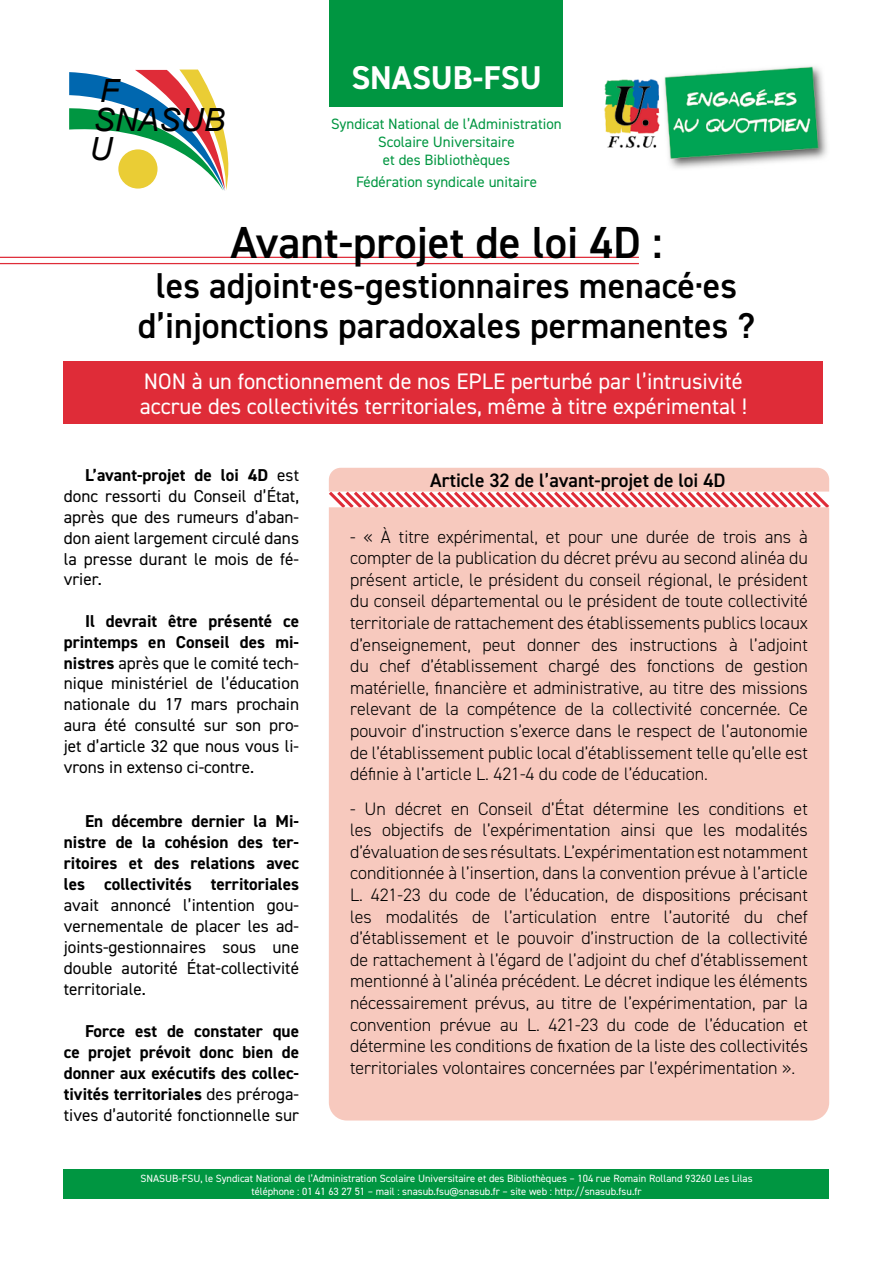
<style>
.page{position:relative;width:893px;height:1263px;background:#fff}
.page>*{position:absolute;margin:0;border:0;box-sizing:border-box;transform-origin:0 0}
.t1{font:600 45px "DIN2014";color:#000}
.t2{font:600 36px/39.6px "DIN2014";color:#000;text-align:center}
.t3{font:700 33px "DIN2014";color:#fff}
.t4{font:italic 31.95px/57.6px "Arial";color:#000;text-align:center}
.t5{font:22.5px/24.8px "DIN2014";color:#fff}
.t6{font:600 19.5px "DIN2014";color:#000}
.t7{font:300 18px/21.6px "DIN2014";color:#000;text-align:justify}
.t8{font:17.25px/20.9px "DIN2014";color:#000;text-align:justify}
.t9{font:700 17.25px/21px "DIN2014";color:#000;text-align:justify}
.t10{font:15px/18px "DIN2014";color:#009641;text-align:center}
.t11{font:10.5px/12.6px "DIN2014";color:#fff;text-align:center}
.s1{font-weight:700}
.s2{font-weight:400}
</style>
<div class="page">
<div style="left:329px;top:0;width:234px;height:106px;background:#009641"></div>
<hr style="left:0;top:257px;width:639px;height:1px;background:#df2c38">
<hr style="left:0;top:263px;width:639px;height:1px;background:#df2c38">
<div style="left:64px;top:1169px;width:765px;height:30px;background:#009641"></div>
<svg style="left:69px;top:70px;width:160px;height:121px"></svg>
<img style="left:604px;top:66px;width:223px;height:103px">
<div style="left:329px;top:511px;width:500px;height:609px;background:#f7c9be"></div>
<div style="left:64px;top:361px;width:759px;height:63px;background:#df2c38"></div>
<svg style="left:329px;top:468px;width:501px;height:43px;background:#f4b9b4"></svg>
<h3 class="t4" style="left:89px;top:62px;width:32px">F<br>U</h3>
<h3 class="t4" style="left:94px;top:92px;width:133px">SNASUB</h3>
<h3 class="t3" style="left:351px;top:56px;width:192px">SNASUB-FSU</h3>
<p class="t10" style="left:331px;top:114px;width:232px">Syndicat National de l’Administration<br>Scolaire Universitaire<br>et des Bibliothèques</p>
<p class="t10" style="left:356px;top:173px;width:182px">Fédération syndicale unitaire</p>
<h1 class="t1" style="left:230px;top:213px;width:434px">Avant-projet de loi 4D :</h1>
<h2 class="t2" style="left:138px;top:265px;width:618px">les adjoint·es-gestionnaires menacé·es d’injonctions paradoxales permanentes ?</h2>
<p class="t5" style="left:140px;top:368px;width:609px">NON à un fonctionnement de nos EPLE perturbé par l’intrusivité accrue des collectivités territoriales, même à titre expérimental !</p>
<p class="t8" style="left:64px;top:464px;width:237px;text-indent:21px"><span class="s1">L’avant-projet de loi 4D</span> est donc ressorti du Conseil d’État, après que des rumeurs d’aban&shy;don aient largement circulé dans la presse durant le mois de fé&shy;vrier.</p>
<p class="t8" style="left:64px;top:610px;width:237px;text-indent:21px"><span class="s1">Il devrait être présenté ce printemps en Conseil des mi&shy;nistres</span> après que le comité tech&shy;nique ministériel de l’éducation nationale du 17 mars prochain aura été consulté sur son pro&shy;jet d’article 32 que nous vous li&shy;vrons in extenso ci-contre.</p>
<p class="t9" style="left:64px;top:811px;width:237px;text-indent:21px">En décembre dernier la Mi&shy;nistre de la cohésion des ter&shy;ritoires et des relations avec les collectivités territoriales</p>
<p class="t8" style="left:64px;top:894px;width:237px">avait annoncé l’intention gou&shy;vernementale de placer les ad&shy;joints-gestionnaires sous une double autorité État-collectivité territoriale.</p>
<p class="t9" style="left:64px;top:1020px;width:237px;text-indent:21px">Force est de constater que ce projet prévoit donc bien de donner aux exécutifs des collec&shy;tivités territoriales <span class="s2">des préroga&shy;tives d’autorité fonctionnelle sur</span></p>
<p class="t6" style="left:430px;top:468px;width:297px">Article 32 de l’avant-projet de loi 4D</p>
<p class="t7" style="left:350px;top:526px;width:459px">- « À titre expérimental, et pour une durée de trois ans à compter de la publication du décret prévu au second alinéa du présent article, le président du conseil régional, le président du conseil départemental ou le président de toute collectivité territoriale de rattachement des établissements publics locaux d’enseignement, peut donner des instructions à l’adjoint du chef d’établissement chargé des fonctions de gestion matérielle, financière et administrative, au titre des missions relevant de la compétence de la collectivité concernée. Ce pouvoir d’instruction s’exerce dans le respect de l’autonomie de l’établissement public local d’établissement telle qu’elle est définie à l’article L. 421-4 du code de l’éducation.</p>
<p class="t7" style="left:350px;top:798px;width:459px">- Un décret en Conseil d’État détermine les conditions et les objectifs de l’expérimentation ainsi que les modalités d’évaluation de ses résultats. L’expérimentation est notamment conditionnée à l’insertion, dans la convention prévue à l’article L. 421-23 du code de l’éducation, de dispositions précisant les modalités de l’articulation entre l’autorité du chef d’établissement et le pouvoir d’instruction de la collectivité de rattachement à l’égard de l’adjoint du chef d’établissement mentionné à l’alinéa précédent. Le décret indique les éléments nécessairement prévus, au titre de l’expérimentation, par la convention prévue au L. 421-23 du code de l’éducation et détermine les conditions de fixation de la liste des collectivités territoriales volontaires concernées par l’expérimentation ».</p>
<p class="t11" style="left:140px;top:1172px;width:614px">SNASUB-FSU, le Syndicat National de l’Administration Scolaire Universitaire et des Bibliothèques – 104 rue Romain Rolland 93260 Les Lilas téléphone : 01 41 63 27 51 – mail : snasub.fsu@snasub.fr – site web : http://snasub.fsu.fr</p>
</div>
